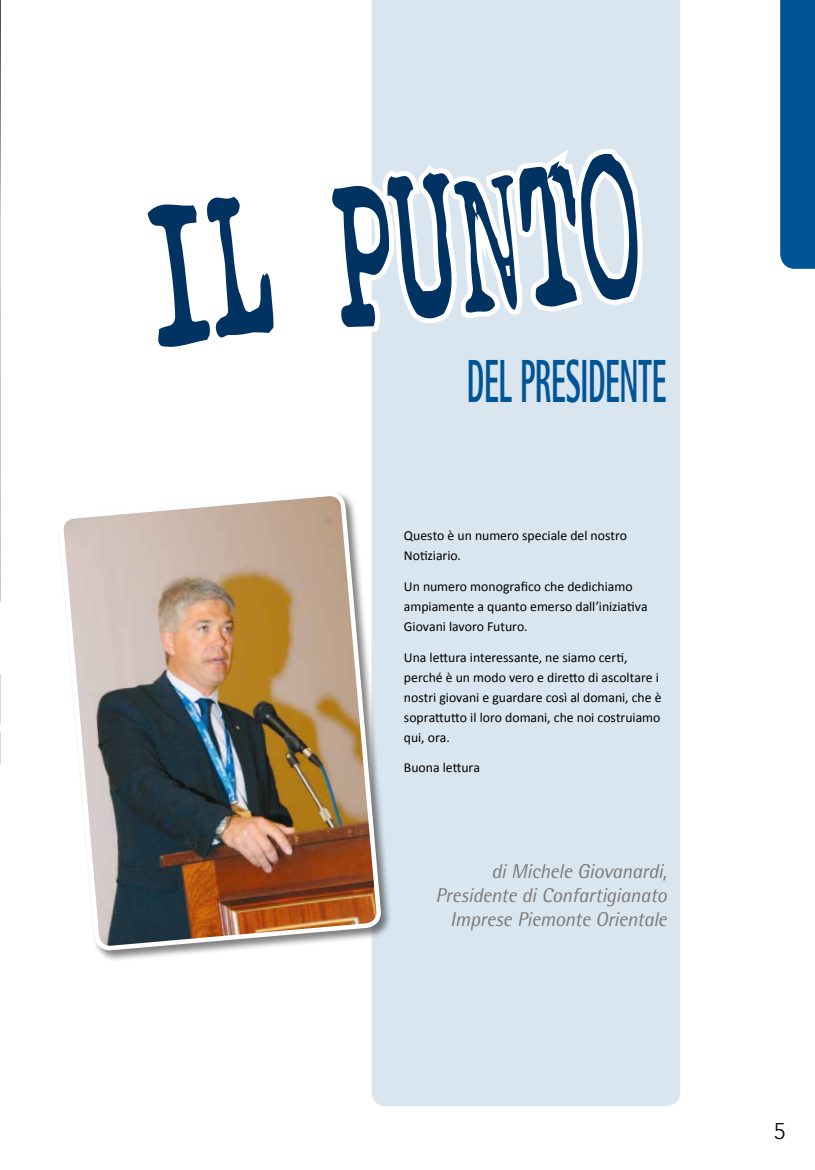
<style>
.page{position:relative;width:815px;height:1170px;background:#fff}
.page>*{position:absolute;margin:0;border:0;box-sizing:border-box;transform-origin:0 0}
.t1{font:700 240.75px "Ieicester";color:#003361;scale:.47 1}
.t2{font:800 60.88px "Rotis Semi Sans";letter-spacing:-.01em;color:#005597;scale:.47 1}
.t3{font:300 22.5px "Avenir";color:#000}
.t4{font:italic 20px/24px "Rotis Semi Sans";letter-spacing:-.015em;color:#7c7b7b;text-align:right}
.t5{font:13.75px/20px "Calibri";color:#000}
</style>
<div class="page">
<div style="left:780px;top:0;width:35px;height:269px;background:#005597"></div>
<div style="left:372px;top:0;width:308px;height:1106px;background:#d9e5ef"></div>
<svg style="left:371px;top:0;width:273px;height:337px"></svg>
<div style="left:57px;top:490px;width:336px;height:472px;background:#000;opacity:.5"></div>
<img style="left:60px;top:402px;width:320px;height:637px">
<img style="left:0;top:0;width:1px;height:764px">
<h1 class="t1" style="left:133px;top:143px;width:1061px;rotate:-6deg">IL PUNTO</h1>
<h2 class="t2" style="left:467px;top:343px;width:427px">DEL PRESIDENTE</h2>
<p class="t5" style="left:404px;top:525px;width:225px">Questo è un numero speciale del nostro<br>Notiziario.</p>
<p class="t5" style="left:404px;top:575px;width:245px">Un numero monografico che dedichiamo ampiamente a quanto emerso dall’iniziativa<br>Giovani lavoro Futuro.</p>
<p class="t5" style="left:404px;top:646px;width:259px">Una lettura interessante, ne siamo certi, perché è un modo vero e diretto di ascoltare i nostri giovani e guardare così al domani, che è soprattutto il loro domani, che noi costruiamo qui, ora.</p>
<p class="t5" style="left:404px;top:757px;width:78px">Buona lettura</p>
<h3 class="t4" style="left:435px;top:859px;width:233px">di Michele Giovanardi,<br>Presidente di Confartigianato<br>Imprese Piemonte Orientale</h3>
<h3 class="t3" style="left:774px;top:1117px;width:13px">5</h3>
</div>
